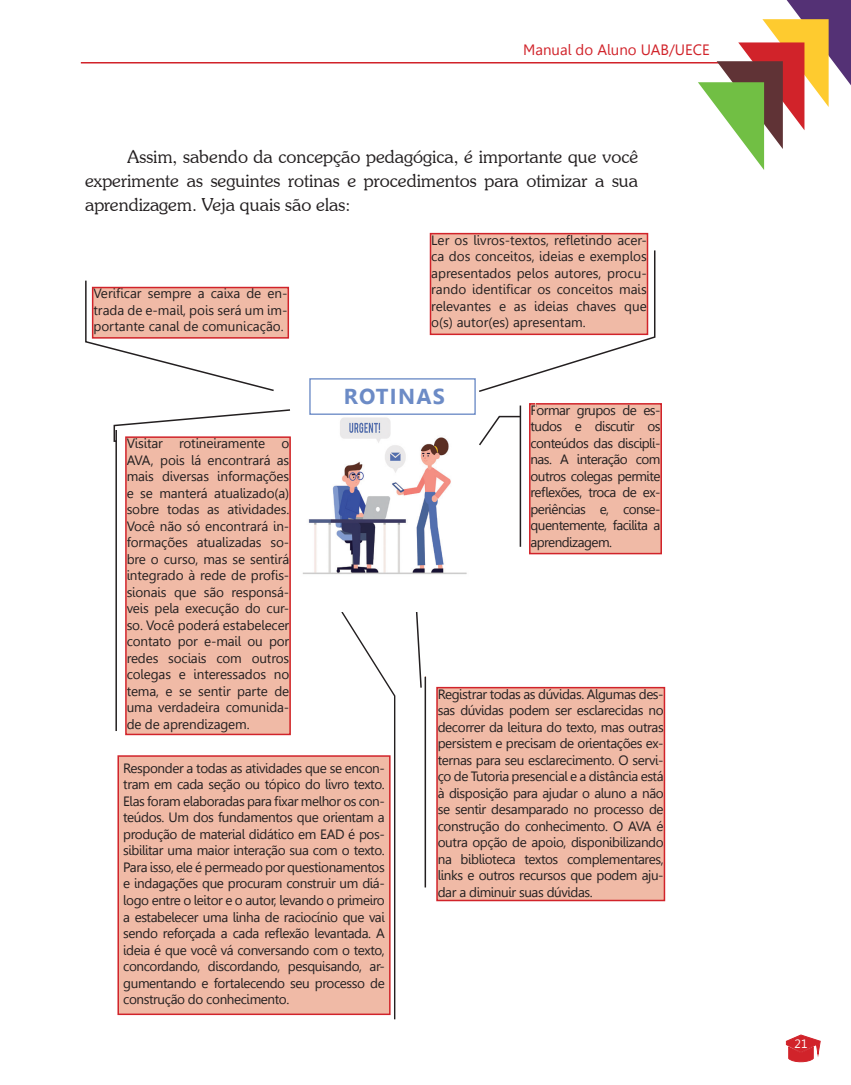
<style>
.page{position:relative;width:851px;height:1085px;background:#fff}
.page>*{position:absolute;margin:0;border:0;box-sizing:border-box;transform-origin:0 0}
.t1{font:700 21.6px "Gisha";letter-spacing:.06em;color:#6c8bc6}
.t2{font:300 18px/24px "Souvenir IT Cby BT";color:#231f20;text-align:justify}
.t3{font:15px "Gisha";color:#d1232a}
.t4{font:13.5px/16.5px "Gisha";letter-spacing:-.025em;color:#231f20;text-align:justify}
.t5{font:12px "Gisha";color:#fff}
</style>
<div class="page">
<hr style="left:81px;top:62px;width:746px;height:1px;background:#d1232a">
<svg style="left:786px;top:1034px;width:34px;height:27px"></svg>
<svg style="left:697px;top:0;width:153px;height:170px"></svg>
<div style="left:93px;top:287px;width:195px;height:51px;background:#f0baa6"></div>
<div style="left:92px;top:287px;width:197px;height:51px;border:2px solid #d1232a"></div>
<div style="left:430px;top:233px;width:217px;height:101px;background:#f0baa6"></div>
<div style="left:429px;top:233px;width:219px;height:102px;border:2px solid #d1232a"></div>
<div style="left:126px;top:437px;width:164px;height:297px;background:#f0baa6"></div>
<div style="left:125px;top:436px;width:166px;height:299px;border:2px solid #d1232a"></div>
<div style="left:529px;top:404px;width:132px;height:149px;background:#f0baa6"></div>
<div style="left:529px;top:403px;width:133px;height:151px;border:2px solid #d1232a"></div>
<div style="left:437px;top:687px;width:227px;height:213px;background:#f0baa6"></div>
<div style="left:436px;top:686px;width:229px;height:215px;border:2px solid #d1232a"></div>
<div style="left:118px;top:756px;width:272px;height:258px;background:#f0baa6"></div>
<div style="left:117px;top:755px;width:273px;height:259px;border:2px solid #d1232a"></div>
<svg style="left:85px;top:280px;width:190px;height:111px"></svg>
<hr style="left:115px;top:430px;width:2px;height:301px;background:#231f20">
<svg style="left:113px;top:409px;width:178px;height:33px"></svg>
<svg style="left:340px;top:612px;width:56px;height:408px"></svg>
<hr style="left:424px;top:676px;width:2px;height:211px;background:#231f20">
<svg style="left:415px;top:612px;width:7px;height:76px"></svg>
<div style="left:309px;top:378px;width:166px;height:37px;background:#fff;border:1px solid #6c8bc6"></div>
<img style="left:302px;top:417px;width:165px;height:157px">
<svg style="left:479px;top:415px;width:43px;height:32px"></svg>
<hr style="left:519px;top:405px;width:2px;height:141px;background:#231f20">
<svg style="left:477px;top:249px;width:179px;height:143px"></svg>
<p class="t3" style="left:523px;top:41px;width:188px">Manual do Aluno UAB/UECE</p>
<h2 class="t2" style="left:85px;top:144px;width:554px;text-indent:43px">Assim, sabendo da concepção pedagógica, é importante que você experimente as seguintes rotinas e procedimentos para otimizar a sua aprendizagem. Veja quais são elas:</h2>
<p class="t4" style="left:93px;top:285px;width:196px">Verificar sempre a caixa de en&shy;trada de e-mail, pois será um im&shy;portante canal de comunicação.</p>
<p class="t4" style="left:431px;top:231px;width:217px">Ler os livros-textos, refletindo acer&shy;ca dos conceitos, ideias e exemplos apresentados pelos autores, procu&shy;rando identificar os conceitos mais relevantes e as ideias chaves que o(s) autor(es) apresentam.</p>
<h1 class="t1" style="left:344px;top:384px;width:102px">ROTINAS</h1>
<p class="t4" style="left:530px;top:402px;width:131px">Formar grupos de es&shy;tudos e discutir os conteúdos das discipli&shy;nas. A interação com outros colegas permite reflexões, troca de ex&shy;periências e, conse&shy;quentemente, facilita a aprendizagem.</p>
<p class="t4" style="left:127px;top:435px;width:164px">Visitar rotineiramente o AVA, pois lá encontrará as mais diversas informações e se manterá atualizado(a) sobre todas as atividades.<br>Você não só encontrará in&shy;formações atualizadas so&shy;bre o curso, mas se sentirá integrado à rede de profis&shy;sionais que são responsá&shy;veis pela execução do cur&shy;so. Você poderá estabelecer contato por e-mail ou por redes sociais com outros colegas e interessados no tema, e se sentir parte de uma verdadeira comunida&shy;de de aprendizagem.</p>
<p class="t4" style="left:437px;top:685px;width:227px">Registrar todas as dúvidas. Algumas des&shy;sas dúvidas podem ser esclarecidas no decorrer da leitura do texto, mas outras persistem e precisam de orientações ex&shy;ternas para seu esclarecimento. O servi&shy;ço de Tutoria presencial e a distância está à disposição para ajudar o aluno a não se sentir desamparado no processo de construção do conhecimento. O AVA é outra opção de apoio, disponibilizando na biblioteca textos complementares, links e outros recursos que podem aju&shy;dar a diminuir suas dúvidas.</p>
<p class="t4" style="left:123px;top:759px;width:263px">Responder a todas as atividades que se encon&shy;tram em cada seção ou tópico do livro texto.<br>Elas foram elaboradas para fixar melhor os con&shy;teúdos. Um dos fundamentos que orientam a produção de material didático em EAD é pos&shy;sibilitar uma maior interação sua com o texto.<br>Para isso, ele é permeado por questionamentos e indagações que procuram construir um diá&shy;logo entre o leitor e o autor, levando o primeiro a estabelecer uma linha de raciocínio que vai sendo reforçada a cada reflexão levantada. A ideia é que você vá conversando com o texto, concordando, discordando, pesquisando, ar&shy;gumentando e fortalecendo seu processo de construção do conhecimento.</p>
<p class="t5" style="left:794px;top:1036px;width:14px">21</p>
</div>
